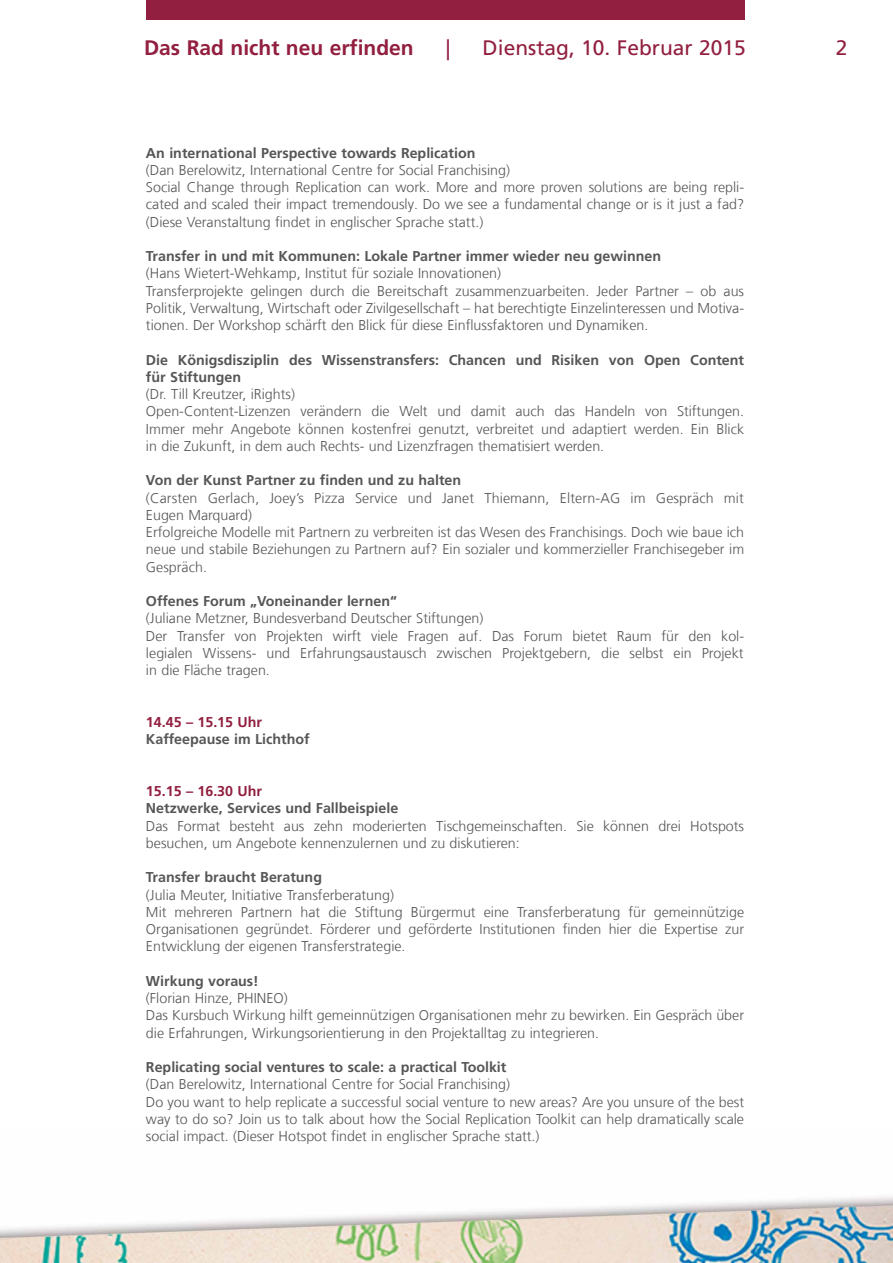
<style>
.page{position:relative;width:893px;height:1263px;background:#fff}
.page>*{position:absolute;margin:0;border:0;box-sizing:border-box;transform-origin:0 0}
.t1{font:21px "Frutiger LT Com";color:#921f3f}
.t2{font:700 21px "Frutiger LT Com";color:#921f3f}
.t3{font:300 14.25px/17.2px "Frutiger LT Com";color:#565656}
.t4{font:700 14.25px/17.2px "Frutiger LT Com";color:#565656}
.t5{font:700 14.25px "Frutiger LT Com";color:#921f3f}
</style>
<div class="page">
<img style="left:0;top:1196px;width:893px;height:67px">
<div style="left:146px;top:0;width:598px;height:19px;background:#921f3f"></div>
<h1 class="t2" style="left:144px;top:35px;width:271px">Das Rad nicht neu erfinden</h1>
<h1 class="t1" style="left:446px;top:35px;width:6px">|</h1>
<h1 class="t1" style="left:483px;top:35px;width:265px">Dienstag, 10. Februar 2015</h1>
<h1 class="t1" style="left:836px;top:35px;width:13px">2</h1>
<p class="t4" style="left:146px;top:144px;width:331px">An international Perspective towards Replication</p>
<p class="t3" style="left:146px;top:161px;width:600px">(Dan Berelowitz, International Centre for Social Franchising)<br>Social Change through Replication can work. More and more proven solutions are being repli&shy;cated and scaled their impact tremendously. Do we see a fundamental change or is it just a fad? (Diese Veranstaltung findet in englischer Sprache statt.)</p>
<p class="t4" style="left:146px;top:248px;width:517px">Transfer in und mit Kommunen: Lokale Partner immer wieder neu gewinnen</p>
<p class="t3" style="left:146px;top:265px;width:600px">(Hans Wietert-Wehkamp, Institut für soziale Innovationen)<br>Transferprojekte gelingen durch die Bereitschaft zusammenzuarbeiten. Jeder Partner – ob aus Politik, Verwaltung, Wirtschaft oder Zivilgesellschaft – hat berechtigte Einzelinteressen und Motiva&shy;tionen. Der Workshop schärft den Blick für diese Einflussfaktoren und Dynamiken.</p>
<p class="t4" style="left:146px;top:351px;width:600px">Die Königsdisziplin des Wissenstransfers: Chancen und Risiken von Open Content für Stiftungen</p>
<p class="t3" style="left:146px;top:386px;width:600px">(Dr. Till Kreutzer, iRights)<br>Open-Content-Lizenzen verändern die Welt und damit auch das Handeln von Stiftungen.<br>Immer mehr Angebote können kostenfrei genutzt, verbreitet und adaptiert werden. Ein Blick in die Zukunft, in dem auch Rechts- und Lizenzfragen thematisiert werden.</p>
<p class="t4" style="left:146px;top:472px;width:317px">Von der Kunst Partner zu finden und zu halten</p>
<p class="t3" style="left:146px;top:489px;width:600px">(Carsten Gerlach, Joey’s Pizza Service und Janet Thiemann, Eltern-AG im Gespräch mit Eugen Marquard)<br>Erfolgreiche Modelle mit Partnern zu verbreiten ist das Wesen des Franchisings. Doch wie baue ich neue und stabile Beziehungen zu Partnern auf? Ein sozialer und kommerzieller Franchisegeber im Gespräch.</p>
<p class="t4" style="left:146px;top:593px;width:252px">Offenes Forum „Voneinander lernen“</p>
<p class="t3" style="left:146px;top:610px;width:600px">(Juliane Metzner, Bundesverband Deutscher Stiftungen)<br>Der Transfer von Projekten wirft viele Fragen auf. Das Forum bietet Raum für den kol&shy;legialen Wissens- und Erfahrungsaustausch zwischen Projektgebern, die selbst ein Projekt in die Fläche tragen.</p>
<p class="t5" style="left:146px;top:714px;width:118px">14.45 – 15.15 Uhr</p>
<p class="t4" style="left:146px;top:731px;width:165px">Kaffeepause im Lichthof</p>
<p class="t5" style="left:146px;top:783px;width:118px">15.15 – 16.30 Uhr</p>
<p class="t4" style="left:146px;top:800px;width:254px">Netzwerke, Services und Fallbeispiele</p>
<p class="t3" style="left:146px;top:817px;width:600px">Das Format besteht aus zehn moderierten Tischgemeinschaften. Sie können drei Hotspots besuchen, um Angebote kennenzulernen und zu diskutieren:</p>
<p class="t4" style="left:146px;top:869px;width:178px">Transfer braucht Beratung</p>
<p class="t3" style="left:146px;top:886px;width:600px">(Julia Meuter, Initiative Transferberatung)<br>Mit mehreren Partnern hat die Stiftung Bürgermut eine Transferberatung für gemeinnützige Organisationen gegründet. Förderer und geförderte Institutionen finden hier die Expertise zur Entwicklung der eigenen Transferstrategie.</p>
<p class="t4" style="left:146px;top:972px;width:114px">Wirkung voraus!</p>
<p class="t3" style="left:146px;top:990px;width:600px">(Florian Hinze, PHINEO)<br>Das Kursbuch Wirkung hilft gemeinnützigen Organisationen mehr zu bewirken. Ein Gespräch über die Erfahrungen, Wirkungsorientierung in den Projektalltag zu integrieren.</p>
<p class="t4" style="left:146px;top:1058px;width:362px">Replicating social ventures to scale: a practical Toolkit</p>
<p class="t3" style="left:146px;top:1076px;width:600px">(Dan Berelowitz, International Centre for Social Franchising)<br>Do you want to help replicate a successful social venture to new areas? Are you unsure of the best way to do so? Join us to talk about how the Social Replication Toolkit can help dramatically scale social impact. (Dieser Hotspot findet in englischer Sprache statt.)</p>
</div>
